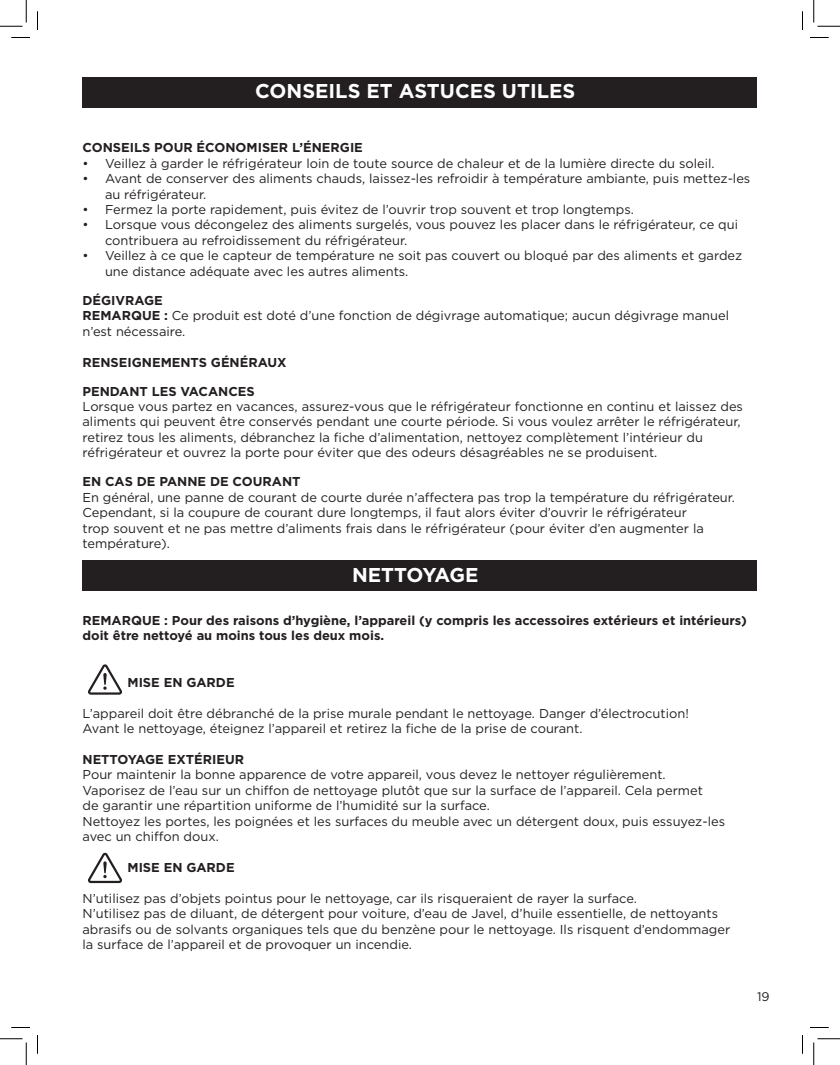
<style>
.page{position:relative;width:840px;height:1065px;background:#fff}
.page>*{position:absolute;margin:0;border:0;box-sizing:border-box;transform-origin:0 0}
.t1{font:700 20px "Gotham";color:#fff}
.t2{font:12.88px/15.5px "Gotham";color:#231f20}
.t3{font:700 12.88px/15.5px "Gotham";color:#231f20}
.t4{font:12.5px "Gotham";color:#231f20}
.s1{font-weight:700}
</style>
<div class="page">
<div style="left:82px;top:77px;width:676px;height:30px;background:#231f20"></div>
<div style="left:82px;top:560px;width:676px;height:31px;background:#231f20"></div>
<svg style="left:88px;top:664px;width:34px;height:31px"></svg>
<svg style="left:88px;top:853px;width:34px;height:30px"></svg>
<svg style="left:11px;top:37px;width:19px;height:1px"></svg>
<svg style="left:810px;top:37px;width:19px;height:1px"></svg>
<svg style="left:11px;top:1027px;width:19px;height:1px"></svg>
<svg style="left:810px;top:1027px;width:19px;height:1px"></svg>
<svg style="left:37px;top:11px;width:1px;height:19px"></svg>
<svg style="left:37px;top:1035px;width:1px;height:19px"></svg>
<svg style="left:802px;top:11px;width:1px;height:19px"></svg>
<svg style="left:802px;top:1035px;width:1px;height:19px"></svg>
<svg style="left:0;top:0;width:27px;height:27px"></svg>
<svg style="left:0;top:1039px;width:27px;height:26px"></svg>
<svg style="left:814px;top:0;width:26px;height:27px"></svg>
<svg style="left:814px;top:1039px;width:26px;height:26px"></svg>
<h1 class="t1" style="left:255px;top:78px;width:322px">CONSEILS ET ASTUCES UTILES</h1>
<p class="t3" style="left:82px;top:140px;width:282px">CONSEILS POUR ÉCONOMISER L’ÉNERGIE</p>
<p class="t2" style="left:82px;top:155px;width:634px">• Veillez à garder le réfrigérateur loin de toute source de chaleur et de la lumière directe du soleil.</p>
<p class="t2" style="left:105px;top:171px;width:647px;text-indent:-23px">• Avant de conserver des aliments chauds, laissez-les refroidir à température ambiante, puis mettez-les au réfrigérateur.</p>
<p class="t2" style="left:82px;top:201px;width:553px">• Fermez la porte rapidement, puis évitez de l’ouvrir trop souvent et trop longtemps.</p>
<p class="t2" style="left:105px;top:217px;width:635px;text-indent:-23px">• Lorsque vous décongelez des aliments surgelés, vous pouvez les placer dans le réfrigérateur, ce qui contribuera au refroidissement du réfrigérateur.</p>
<p class="t2" style="left:105px;top:248px;width:639px;text-indent:-23px">• Veillez à ce que le capteur de température ne soit pas couvert ou bloqué par des aliments et gardez une distance adéquate avec les autres aliments.</p>
<p class="t2" style="left:82px;top:292px;width:648px"><span class="s1">DÉGIVRAGE<br>REMARQUE :</span> Ce produit est doté d’une fonction de dégivrage automatique; aucun dégivrage manuel n’est nécessaire.</p>
<p class="t3" style="left:82px;top:354px;width:206px">RENSEIGNEMENTS GÉNÉRAUX</p>
<p class="t3" style="left:82px;top:383px;width:174px">PENDANT LES VACANCES</p>
<p class="t2" style="left:82px;top:398px;width:662px">Lorsque vous partez en vacances, assurez-vous que le réfrigérateur fonctionne en continu et laissez des aliments qui peuvent être conservés pendant une courte période. Si vous voulez arrêter le réfrigérateur, retirez tous les aliments, débranchez la fiche d’alimentation, nettoyez complètement l’intérieur du réfrigérateur et ouvrez la porte pour éviter que des odeurs désagréables ne se produisent.</p>
<p class="t3" style="left:82px;top:474px;width:220px">EN CAS DE PANNE DE COURANT</p>
<p class="t2" style="left:82px;top:489px;width:654px">En général, une panne de courant de courte durée n’affectera pas trop la température du réfrigérateur.<br>Cependant, si la coupure de courant dure longtemps, il faut alors éviter d’ouvrir le réfrigérateur<br>trop souvent et ne pas mettre d’aliments frais dans le réfrigérateur (pour éviter d’en augmenter la température).</p>
<h1 class="t1" style="left:352px;top:561px;width:128px">NETTOYAGE</h1>
<p class="t3" style="left:82px;top:612px;width:666px">REMARQUE : Pour des raisons d’hygiène, l’appareil (y compris les accessoires extérieurs et intérieurs) doit être nettoyé au moins tous les deux mois.</p>
<p class="t3" style="left:127px;top:674px;width:109px">MISE EN GARDE</p>
<p class="t2" style="left:82px;top:705px;width:608px">L’appareil doit être débranché de la prise murale pendant le nettoyage. Danger d’électrocution!<br>Avant le nettoyage, éteignez l’appareil et retirez la fiche de la prise de courant.</p>
<p class="t3" style="left:82px;top:752px;width:163px">NETTOYAGE EXTÉRIEUR</p>
<p class="t2" style="left:82px;top:767px;width:644px">Pour maintenir la bonne apparence de votre appareil, vous devez le nettoyer régulièrement.<br>Vaporisez de l’eau sur un chiffon de nettoyage plutôt que sur la surface de l’appareil. Cela permet<br>de garantir une répartition uniforme de l’humidité sur la surface.<br>Nettoyez les portes, les poignées et les surfaces du meuble avec un détergent doux, puis essuyez-les avec un chiffon doux.</p>
<p class="t3" style="left:127px;top:860px;width:109px">MISE EN GARDE</p>
<p class="t2" style="left:82px;top:890px;width:649px">N’utilisez pas d’objets pointus pour le nettoyage, car ils risqueraient de rayer la surface.<br>N’utilisez pas de diluant, de détergent pour voiture, d’eau de Javel, d’huile essentielle, de nettoyants abrasifs ou de solvants organiques tels que du benzène pour le nettoyage. Ils risquent d’endommager la surface de l’appareil et de provoquer un incendie.</p>
<p class="t4" style="left:757px;top:989px;width:14px">19</p>
</div>
